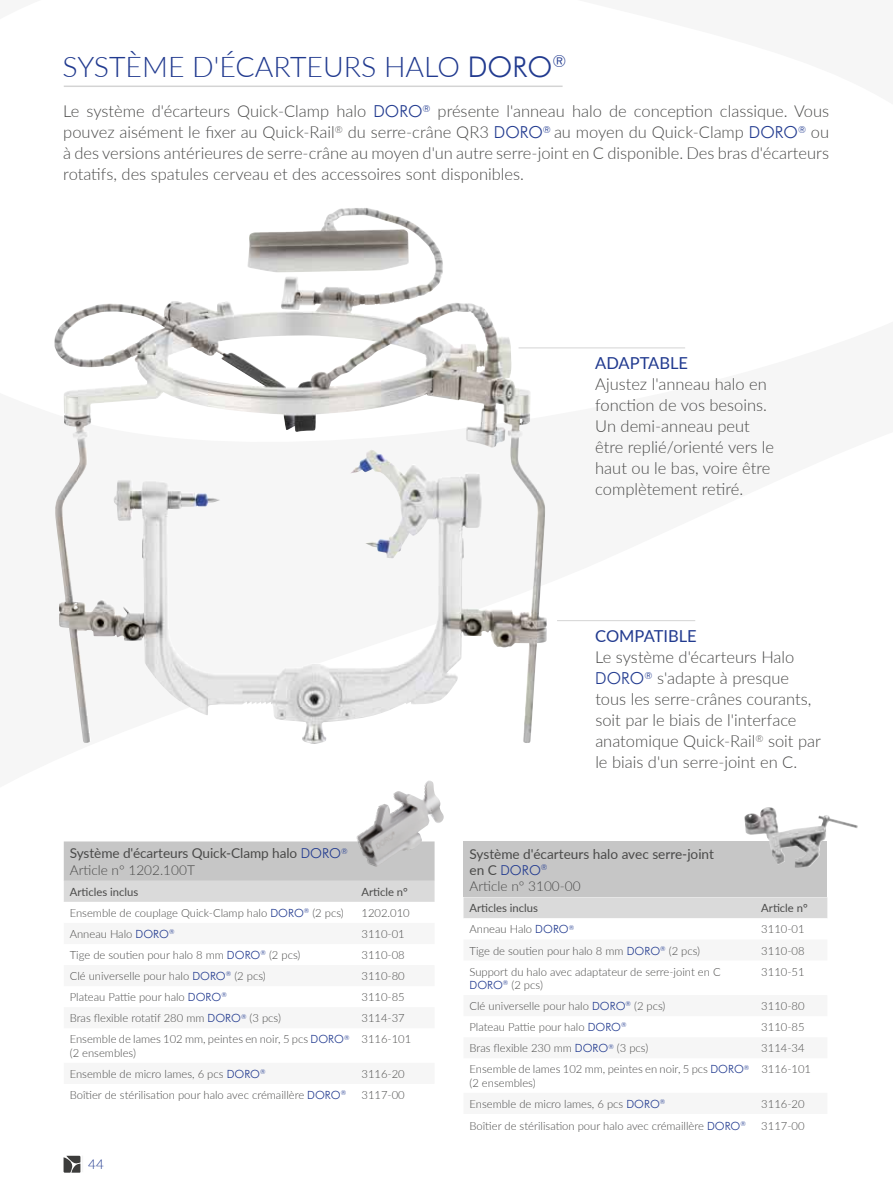
<style>
.page{position:relative;width:893px;height:1191px;background:#fff}
.page>*{position:absolute;margin:0;border:0;box-sizing:border-box;transform-origin:0 0}
.t1{font:300 28.5px "Lato";color:#213a8f}
.t2{font:300 16.5px/21px "Lato";color:#4a4a49}
.t3{font:16.5px "Lato";color:#213a8f}
.t4{font:13.65px/16.4px "Lato";letter-spacing:-.005em;color:#4a4a49}
.t5{font:300 13.65px "Lato";color:#4a4a49}
.t6{font:300 13.65px "Futura BT";color:#213a8f}
.t7{font:300 13.5px "Lato";color:#213a8f}
.t8{font:300 11.25px/13.5px "Lato";color:#4a4a49}
.t9{font:11.25px "Lato";color:#4a4a49}
.s1{font-family:"Futura BT"}
.s2{font-family:"Futura BT";color:#213a8f}
.s3{font-family:"Futura BT";font-weight:300;color:#213a8f}
.s4{font-weight:300}
.s5{font-size:18px;color:#efefef}
.s6{font-family:"Lato";font-weight:400;color:#4a4a49}
</style>
<div class="page">
<svg style="left:54px;top:330px;width:631px;height:834px"></svg>
<svg style="left:64px;top:1155px;width:16px;height:17px"></svg>
<img style="left:55px;top:208px;width:381px;height:159px">
<div style="left:463px;top:841px;width:364px;height:56px;background:#c6c6c6"></div>
<div style="left:463px;top:897px;width:364px;height:21px;background:#dadada"></div>
<svg style="left:463px;top:918px;width:222px;height:218px"></svg>
<svg style="left:463px;top:939px;width:222px;height:175px"></svg>
<svg style="left:64px;top:841px;width:371px;height:61px"></svg>
<svg style="left:64px;top:902px;width:371px;height:203px"></svg>
<svg style="left:64px;top:923px;width:371px;height:161px;fill:#f6f6f6"></svg>
<img style="left:744px;top:808px;width:114px;height:60px">
<img style="left:356px;top:782px;width:88px;height:85px">
<hr style="left:518px;top:347px;width:167px;height:1px;background:#c6c6c6">
<hr style="left:557px;top:620px;width:138px;height:1px;background:#c6c6c6">
<hr style="left:64px;top:86px;width:499px;height:1px;background:#c6c6c6">
<h1 class="t1" style="left:63px;top:47px;width:505px">SYSTÈME D'ÉCARTEURS HALO <span class="s1">DORO</span><sup>®</sup></h1>
<p class="t2" style="left:63px;top:100px;width:767px;text-align:justify">Le système d'écarteurs Quick-Clamp halo <span class="s2">DORO</span><sup>®</sup> présente l'anneau halo de conception classique. Vous pouvez aisément le fixer au Quick-Rail<sup>®</sup> du serre-crâne QR3 <span class="s2">DORO</span><sup>®</sup> au moyen du Quick-Clamp <span class="s2">DORO</span><sup>®</sup> ou à des versions antérieures de serre-crâne au moyen d'un autre serre-joint en C disponible. Des bras d'écarteurs rotatifs, des spatules cerveau et des accessoires sont disponibles.</p>
<h2 class="t3" style="left:595px;top:351px;width:94px">ADAPTABLE</h2>
<h2 class="t2" style="left:595px;top:373px;width:180px">Ajustez l'anneau halo en fonction de vos besoins.<br>Un demi-anneau peut être replié/orienté vers le haut ou le bas, voire être complètement retiré.</h2>
<p class="t4" style="left:70px;top:844px;width:279px">Système d'écarteurs Quick-Clamp halo <span class="s3">DORO</span><sup>®<br></sup><span class="s4">Article n° 1202.100T</span></p>
<p class="t9" style="left:70px;top:883px;width:70px">Articles inclus</p>
<p class="t9" style="left:361px;top:883px;width:48px">Article n°</p>
<p class="t8" style="left:70px;top:905px;width:276px">Ensemble de couplage Quick-Clamp halo <span class="s2">DORO</span><sup>®</sup> (2 pcs)</p>
<p class="t8" style="left:361px;top:905px;width:50px">1202.010</p>
<p class="t8" style="left:70px;top:926px;width:106px">Anneau Halo <span class="s2">DORO</span><sup>®</sup></p>
<p class="t8" style="left:361px;top:926px;width:45px">3110-01</p>
<p class="t8" style="left:70px;top:948px;width:232px">Tige de soutien pour halo 8 mm <span class="s2">DORO</span><sup>®</sup> (2 pcs)</p>
<p class="t8" style="left:361px;top:948px;width:45px">3110-08</p>
<p class="t8" style="left:70px;top:969px;width:198px">Clé universelle pour halo <span class="s2">DORO</span><sup>®</sup> (2 pcs)</p>
<p class="t8" style="left:361px;top:969px;width:45px">3110-80</p>
<p class="t8" style="left:70px;top:990px;width:159px">Plateau Pattie pour halo <span class="s2">DORO</span><sup>®</sup></p>
<p class="t8" style="left:361px;top:990px;width:45px">3110-85</p>
<p class="t8" style="left:70px;top:1011px;width:213px">Bras flexible rotatif 280 mm <span class="s2">DORO</span><sup>®</sup> (3 pcs)</p>
<p class="t8" style="left:361px;top:1011px;width:45px">3114-37</p>
<p class="t8" style="left:70px;top:1032px;width:281px">Ensemble de lames 102 mm, peintes en noir, 5 pcs <span class="s2">DORO</span><sup>® </sup>(2 ensembles)</p>
<p class="t8" style="left:361px;top:1032px;width:51px">3116-101</p>
<p class="t8" style="left:70px;top:1066px;width:197px">Ensemble de micro lames, 6 pcs <span class="s2">DORO</span><sup>®</sup></p>
<p class="t8" style="left:361px;top:1066px;width:45px">3116-20</p>
<p class="t8" style="left:70px;top:1087px;width:278px">Boîtier de stérilisation pour halo avec crémaillère <span class="s2">DORO</span><sup>®</sup></p>
<p class="t8" style="left:361px;top:1087px;width:45px">3117-00</p>
<p class="t7" style="left:81px;top:1155px;width:25px"><span class="s5">|</span> 44</p>
<h2 class="t3" style="left:595px;top:624px;width:103px">COMPATIBLE</h2>
<h2 class="t2" style="left:595px;top:646px;width:227px">Le système d'écarteurs Halo<br><span class="s2">DORO</span><sup>®</sup> s'adapte à presque tous les serre-crânes courants, soit par le biais de l'interface anatomique Quick-Rail<sup>®</sup> soit par le biais d'un serre-joint en C.</h2>
<p class="t4" style="left:469px;top:845px;width:246px">Système d'écarteurs halo avec serre-joint</p>
<p class="t6" style="left:469px;top:861px;width:80px"><span class="s6">en C</span> DORO<sup>®</sup></p>
<p class="t5" style="left:469px;top:877px;width:113px">Article n° 3100-00</p>
<p class="t9" style="left:469px;top:900px;width:70px">Articles inclus</p>
<p class="t9" style="left:761px;top:900px;width:48px">Article n°</p>
<p class="t8" style="left:469px;top:922px;width:106px">Anneau Halo <span class="s2">DORO</span><sup>®</sup></p>
<p class="t8" style="left:761px;top:922px;width:45px">3110-01</p>
<p class="t8" style="left:469px;top:943px;width:232px">Tige de soutien pour halo 8 mm <span class="s2">DORO</span><sup>®</sup> (2 pcs)</p>
<p class="t8" style="left:761px;top:943px;width:45px">3110-08</p>
<p class="t8" style="left:469px;top:964px;width:253px">Support du halo avec adaptateur de serre-joint en C<br><span class="s2">DORO</span><sup>®</sup> (2 pcs)</p>
<p class="t8" style="left:761px;top:964px;width:45px">3110-51</p>
<p class="t8" style="left:469px;top:999px;width:198px">Clé universelle pour halo <span class="s2">DORO</span><sup>®</sup> (2 pcs)</p>
<p class="t8" style="left:761px;top:999px;width:45px">3110-80</p>
<p class="t8" style="left:469px;top:1020px;width:159px">Plateau Pattie pour halo <span class="s2">DORO</span><sup>®</sup></p>
<p class="t8" style="left:761px;top:1020px;width:45px">3110-85</p>
<p class="t8" style="left:469px;top:1041px;width:180px">Bras flexible 230 mm <span class="s2">DORO</span><sup>®</sup> (3 pcs)</p>
<p class="t8" style="left:761px;top:1041px;width:45px">3114-34</p>
<p class="t8" style="left:469px;top:1062px;width:281px">Ensemble de lames 102 mm, peintes en noir, 5 pcs <span class="s2">DORO</span><sup>® </sup>(2 ensembles)</p>
<p class="t8" style="left:761px;top:1062px;width:51px">3116-101</p>
<p class="t8" style="left:469px;top:1096px;width:197px">Ensemble de micro lames, 6 pcs <span class="s2">DORO</span><sup>®</sup></p>
<p class="t8" style="left:761px;top:1096px;width:45px">3116-20</p>
<p class="t8" style="left:469px;top:1118px;width:278px">Boîtier de stérilisation pour halo avec crémaillère <span class="s2">DORO</span><sup>®</sup></p>
<p class="t8" style="left:761px;top:1118px;width:45px">3117-00</p>
</div>
